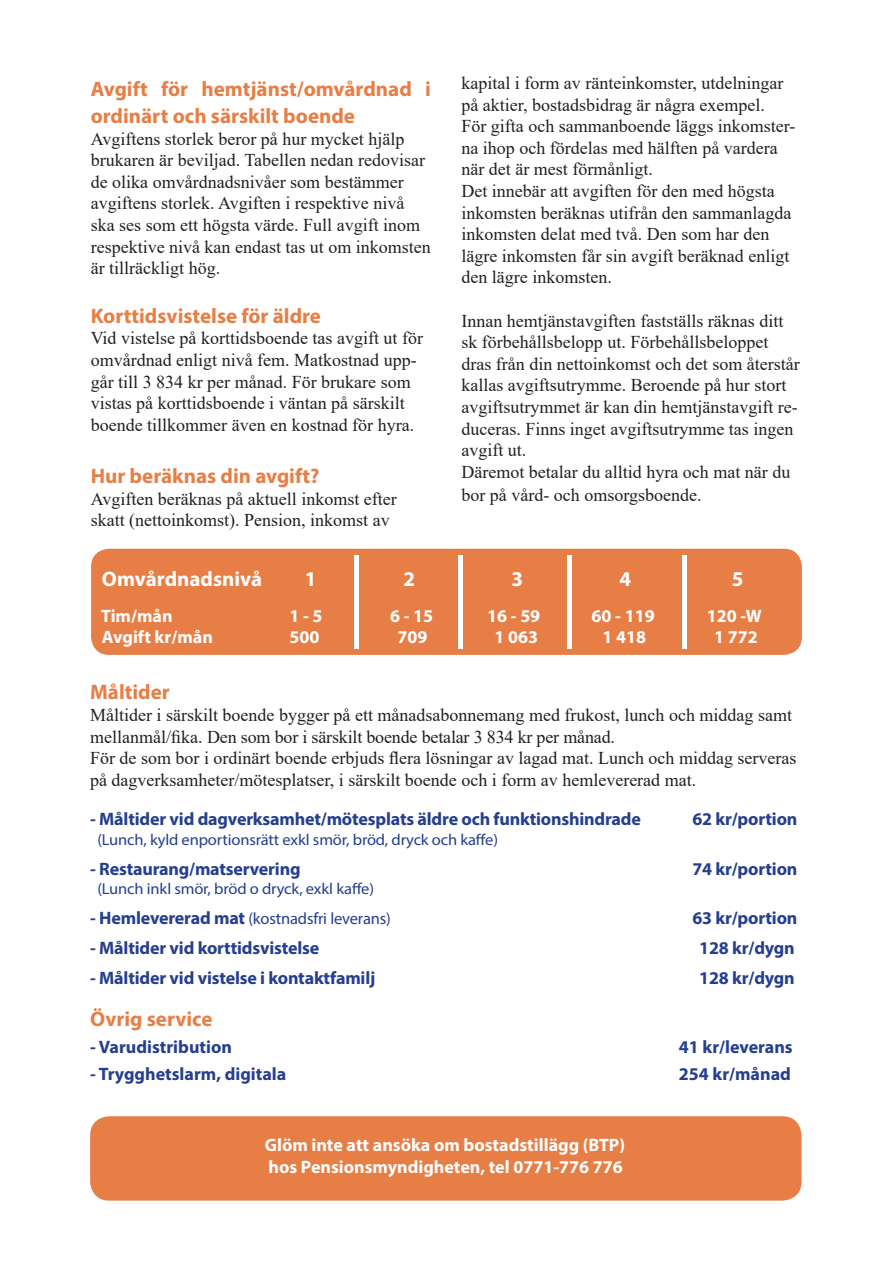
<style>
.page{position:relative;width:893px;height:1263px;background:#fff}
.page>*{position:absolute;margin:0;border:0;box-sizing:border-box;transform-origin:0 0}
.t1{font:700 21px/27px "Myriad Pro";color:#e77e46}
.t2{font:700 21px "Myriad Pro";color:#fff}
.t3{font:18px/21.6px "Times New Roman";color:#231f20}
.t4{font:700 18px "Myriad Pro";letter-spacing:-.01em;color:#253f8e}
.t5{font:700 18px "Myriad Pro";color:#fff}
.t6{font:16.5px "Myriad Pro";letter-spacing:-.01em;color:#253f8e}
.t7{font:15.9px "Myriad Pro";letter-spacing:-.01em;color:#253f8e;scale:1.04 1}
.s1{font-weight:700;font-size:18px}
</style>
<div class="page">
<div style="left:91px;top:549px;width:711px;height:106px;background:#e77e46;border-radius:18px"></div>
<hr style="left:355px;top:555px;width:4px;height:94px;background:#fff">
<div style="left:458px;top:555px;width:5px;height:94px;background:#fff"></div>
<hr style="left:567px;top:555px;width:4px;height:94px;background:#fff">
<div style="left:682px;top:555px;width:5px;height:94px;background:#fff"></div>
<div style="left:90px;top:1116px;width:711px;height:84px;background:#e77e46;border-radius:19px"></div>
<p class="t1" style="left:91px;top:75px;width:342px">Avgift för hemtjänst/omvårdnad i ordinärt och särskilt boende</p>
<p class="t3" style="left:91px;top:127px;width:342px">Avgiftens storlek beror på hur mycket hjälp brukaren är beviljad. Tabellen nedan redovisar de olika omvårdnadsnivåer som bestämmer avgiftens storlek. Avgiften i respektive nivå ska ses som ett högsta värde. Full avgift inom respektive nivå kan endast tas ut om inkomsten är tillräckligt hög.</p>
<p class="t1" style="left:91px;top:302px;width:232px">Korttidsvistelse för äldre</p>
<p class="t3" style="left:91px;top:327px;width:334px">Vid vistelse på korttidsboende tas avgift ut för omvårdnad enligt nivå fem. Matkostnad upp&shy;går till 3 834 kr per månad. För brukare som vistas på korttidsboende i väntan på särskilt boende tillkommer även en kostnad för hyra.</p>
<p class="t1" style="left:91px;top:462px;width:230px">Hur beräknas din avgift?</p>
<p class="t3" style="left:91px;top:487px;width:308px">Avgiften beräknas på aktuell inkomst efter skatt (nettoinkomst). Pension, inkomst av</p>
<p class="t3" style="left:461px;top:72px;width:324px">kapital i form av ränteinkomster, utdelningar på aktier, bostadsbidrag är några exempel.</p>
<p class="t3" style="left:461px;top:115px;width:336px">För gifta och sammanboende läggs inkomster&shy;na ihop och fördelas med hälften på vardera när det är mest förmånligt.</p>
<p class="t3" style="left:461px;top:180px;width:331px">Det innebär att avgiften för den med högsta inkomsten beräknas utifrån den sammanlagda inkomsten delat med två. Den som har den lägre inkomsten får sin avgift beräknad enligt den lägre inkomsten.</p>
<p class="t3" style="left:461px;top:309px;width:340px">Innan hemtjänstavgiften fastställs räknas ditt sk förbehållsbelopp ut. Förbehållsbeloppet dras från din nettoinkomst och det som återstår kallas avgiftsutrymme. Beroende på hur stort avgiftsutrymmet är kan din hemtjänstavgift re&shy;duceras. Finns inget avgiftsutrymme tas ingen avgift ut.</p>
<p class="t3" style="left:461px;top:460px;width:330px;line-height:23.4px">Däremot betalar du alltid hyra och mat när du bor på vård- och omsorgsboende.</p>
<p class="t2" style="left:102px;top:566px;width:162px">Omvårdnadsnivå</p>
<p class="t2" style="left:305px;top:566px;width:13px">1</p>
<p class="t2" style="left:403px;top:566px;width:13px">2</p>
<p class="t2" style="left:511px;top:566px;width:13px">3</p>
<p class="t2" style="left:619px;top:566px;width:13px">4</p>
<p class="t2" style="left:732px;top:566px;width:13px">5</p>
<p class="t5" style="left:101px;top:604px;width:73px">Tim/mån</p>
<p class="t5" style="left:289px;top:604px;width:35px">1 - 5</p>
<p class="t5" style="left:390px;top:604px;width:45px">6 - 15</p>
<p class="t5" style="left:487px;top:604px;width:55px">16 - 59</p>
<p class="t5" style="left:592px;top:604px;width:65px">60 - 119</p>
<p class="t5" style="left:707px;top:604px;width:56px">120 -W</p>
<p class="t5" style="left:102px;top:625px;width:112px">Avgift kr/mån</p>
<p class="t5" style="left:289px;top:625px;width:31px">500</p>
<p class="t5" style="left:397px;top:625px;width:31px">709</p>
<p class="t5" style="left:495px;top:625px;width:45px">1 063</p>
<p class="t5" style="left:603px;top:625px;width:45px">1 418</p>
<p class="t5" style="left:714px;top:625px;width:45px">1 772</p>
<p class="t1" style="left:90px;top:678px;width:81px">Måltider</p>
<p class="t3" style="left:90px;top:704px;width:703px">Måltider i särskilt boende bygger på ett månadsabonnemang med frukost, lunch och middag samt</p>
<p class="t3" style="left:90px;top:725px;width:526px">mellanmål/fika. Den som bor i särskilt boende betalar 3 834 kr per månad.</p>
<p class="t3" style="left:90px;top:747px;width:708px">För de som bor i ordinärt boende erbjuds flera lösningar av lagad mat. Lunch och middag serveras på dagverksamheter/mötesplatser, i särskilt boende och i form av hemlevererad mat.</p>
<p class="t4" style="left:90px;top:808px;width:552px">- Måltider vid dagverksamhet/mötesplats äldre och funktionshindrade</p>
<p class="t4" style="left:692px;top:808px;width:107px">62 kr/portion</p>
<p class="t7" style="left:97px;top:830px;width:387px">(Lunch, kyld enportionsrätt exkl smör, bröd, dryck och kaffe)</p>
<p class="t4" style="left:90px;top:857px;width:212px">- Restaurang/matservering</p>
<p class="t4" style="left:692px;top:857px;width:107px">74 kr/portion</p>
<p class="t7" style="left:97px;top:879px;width:267px">(Lunch inkl smör, bröd o dryck, exkl kaffe)</p>
<p class="t6" style="left:90px;top:909px;width:302px"><span class="s1">- Hemlevererad mat</span> (kostnadsfri leverans)</p>
<p class="t4" style="left:692px;top:907px;width:107px">63 kr/portion</p>
<p class="t4" style="left:90px;top:937px;width:231px">- Måltider vid korttidsvistelse</p>
<p class="t4" style="left:699px;top:937px;width:97px">128 kr/dygn</p>
<p class="t4" style="left:90px;top:967px;width:287px">- Måltider vid vistelse i kontaktfamilj</p>
<p class="t4" style="left:699px;top:967px;width:97px">128 kr/dygn</p>
<p class="t1" style="left:90px;top:1005px;width:124px">Övrig service</p>
<p class="t4" style="left:90px;top:1036px;width:143px">- Varudistribution</p>
<p class="t4" style="left:679px;top:1036px;width:115px">41 kr/leverans</p>
<p class="t4" style="left:90px;top:1063px;width:198px">- Trygghetslarm, digitala</p>
<p class="t4" style="left:679px;top:1063px;width:114px">254 kr/månad</p>
<p class="t5" style="left:265px;top:1133px;width:362px">Glöm inte att ansöka om bostadstillägg (BTP)</p>
<p class="t5" style="left:269px;top:1155px;width:356px">hos Pensionsmyndigheten, tel 0771-776 776</p>
</div>
